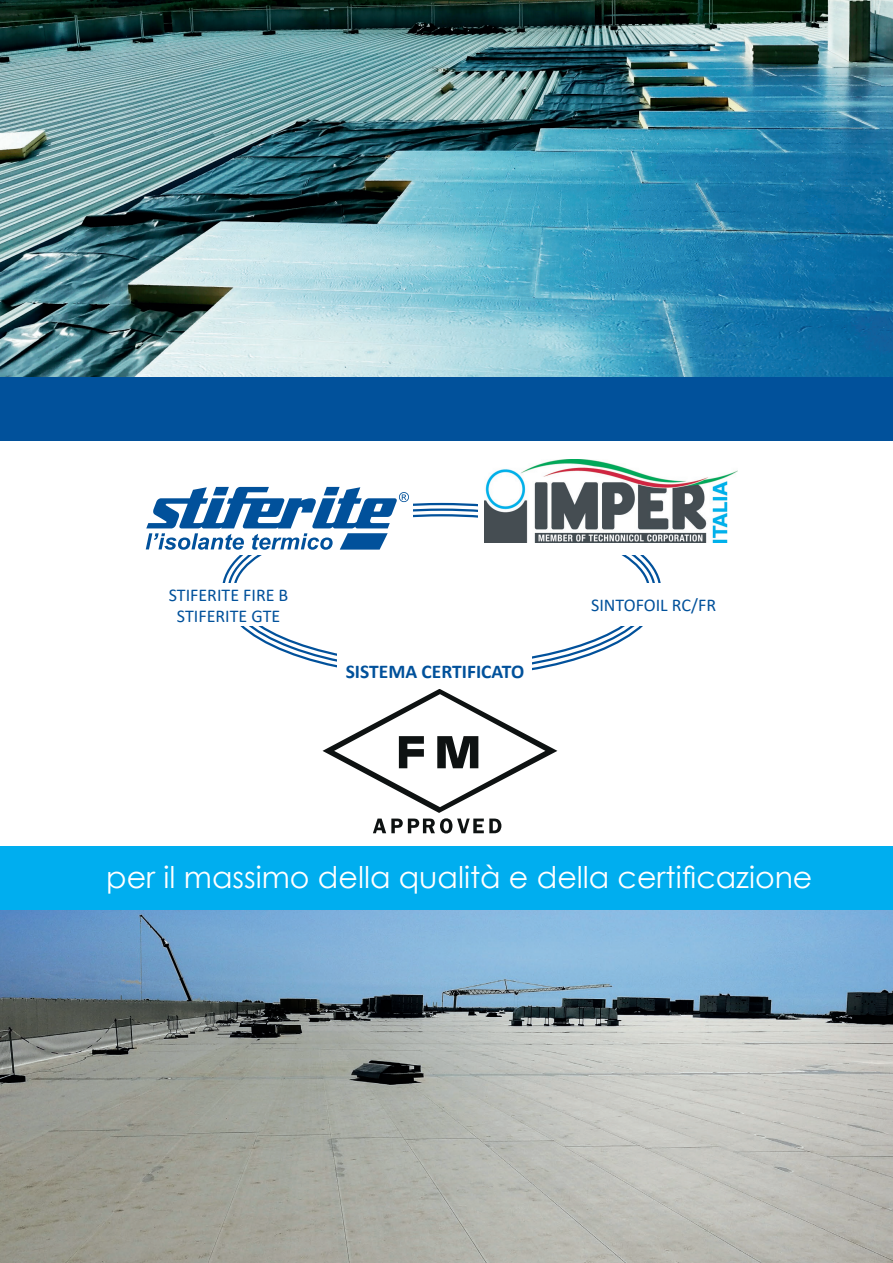
<style>
.page{position:relative;width:893px;height:1263px;background:#fff}
.page>*{position:absolute;margin:0;border:0;box-sizing:border-box;transform-origin:0 0}
.t1{font:30px "Century Gothic";color:#fff}
.t2{font:700 19.5px "Calibri";color:#01519b}
.t3{font:18px/21.6px "Calibri";color:#01519b;text-align:center}
</style>
<div class="page">
<img style="left:0;top:0;width:893px;height:377px">
<img style="left:0;top:910px;width:893px;height:353px">
<div style="left:0;top:846px;width:893px;height:64px;background:#00aeef"></div>
<div style="left:0;top:377px;width:893px;height:63px;background:#01519b"></div>
<svg style="left:226px;top:508px;width:431px;height:163px"></svg>
<div style="left:478px;top:460px;width:286px;height:94px;background:#fff"></div>
<div style="left:127px;top:460px;width:286px;height:94px;background:#fff"></div>
<svg style="left:146px;top:487px;width:263px;height:63px"></svg>
<img style="left:484px;top:460px;width:253px;height:83px">
<svg style="left:322px;top:689px;width:235px;height:144px"></svg>
<div style="left:159px;top:583px;width:139px;height:43px;background:#fff"></div>
<div style="left:338px;top:652px;width:194px;height:36px;background:#fff"></div>
<div style="left:584px;top:583px;width:139px;height:43px;background:#fff"></div>
<p class="t3" style="left:169px;top:583px;width:121px">STIFERITE FIRE B<br>STIFERITE GTE</p>
<p class="t2" style="left:346px;top:657px;width:180px">SISTEMA CERTIFICATO</p>
<p class="t3" style="left:591px;top:594px;width:126px">SINTOFOIL RC/FR</p>
<p class="t1" style="left:106px;top:857px;width:708px">per il massimo della qualità e della certificazione</p>
</div>
